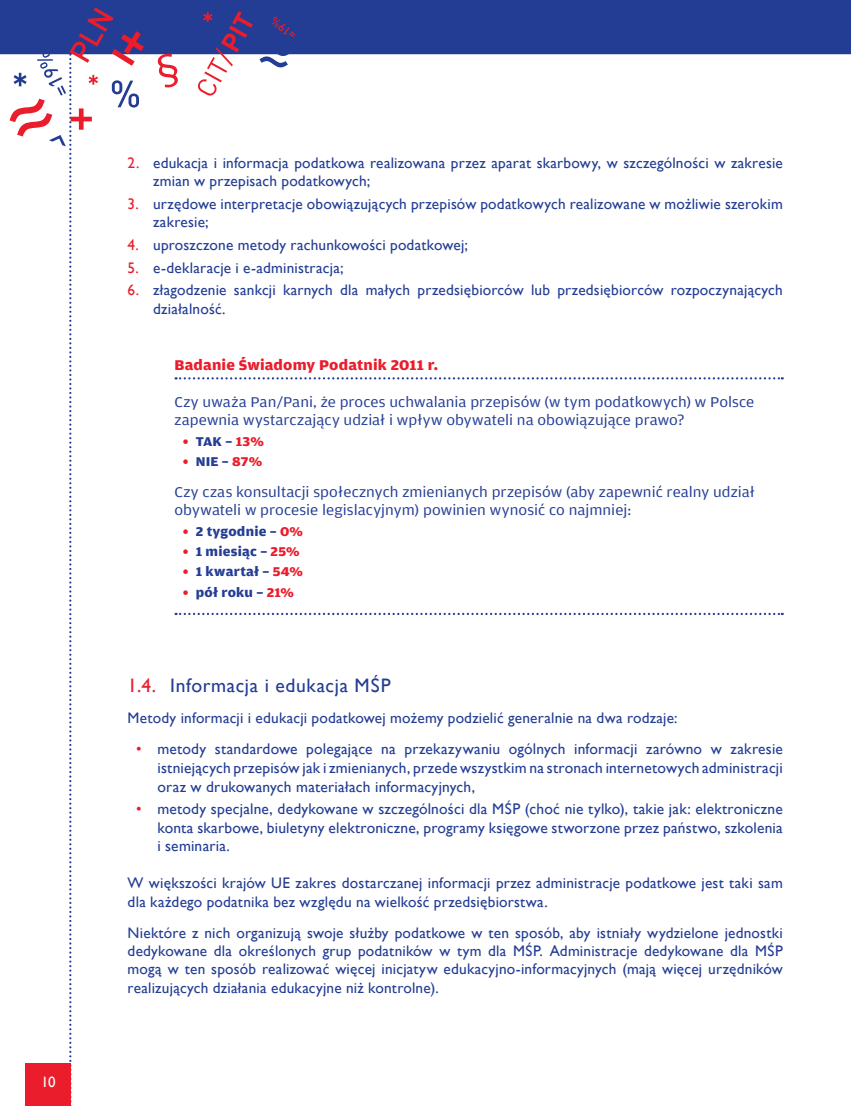
<style>
.page{position:relative;width:851px;height:1106px;background:#fff}
.page>*{position:absolute;margin:0;border:0;box-sizing:border-box;transform-origin:0 0}
.t1{font:19.5px "Gill Sans";letter-spacing:.03em;color:#233d94}
.t2{font:15.45px/18.6px "Gill Sans";letter-spacing:.01em;color:#233d94;text-align:justify}
.t3{font:15.3px/18.3px "Gill Sans";letter-spacing:.01em;color:#233d94}
.t4{font:15px/18px "Amplitude Wide";letter-spacing:.005em;color:#233d94}
.t5{font:700 15px "Amplitude Wide";letter-spacing:.01em;color:#ea1d2c}
.t6{font:15px "Gill Sans";color:#fff}
.t7{font:700 13.5px "Amplitude Wide";letter-spacing:.02em;color:#233d94}
.t8{font:700 13.5px "Amplitude Wide";letter-spacing:.01em;color:#ea1d2c}
.s1{color:#ea1d2c}
.s2{color:#233d94}
</style>
<div class="page">
<svg style="left:175px;top:377px;width:607px;height:2px"></svg>
<svg style="left:175px;top:613px;width:607px;height:2px"></svg>
<div style="left:0;top:0;width:850px;height:54px;background:#233d94"></div>
<svg style="left:163px;top:12px;width:25px;height:29px"></svg>
<svg style="left:157px;top:53px;width:22px;height:35px"></svg>
<svg style="left:198px;top:11px;width:55px;height:85px"></svg>
<svg style="left:259px;top:45px;width:31px;height:22px"></svg>
<svg style="left:271px;top:17px;width:24px;height:20px"></svg>
<svg style="left:311px;top:15px;width:18px;height:18px"></svg>
<svg style="left:10px;top:0;width:134px;height:1106px"></svg>
<p class="t6" style="left:41px;top:1072px;width:16px">10</p>
<p class="t3" style="left:153px;top:154px;width:631px;text-indent:-26px"><span class="s1">2.</span> edukacja i informacja podatkowa realizowana przez aparat skarbowy, w szczególności w zakresie zmian w przepisach podatkowych;</p>
<p class="t3" style="left:153px;top:195px;width:631px;text-indent:-26px"><span class="s1">3.</span> urzędowe interpretacje obowiązujących przepisów podatkowych realizowane w możliwie szerokim zakresie;</p>
<p class="t3" style="left:128px;top:236px;width:342px"><span class="s1">4.</span> uproszczone metody rachunkowości podatkowej;</p>
<p class="t3" style="left:128px;top:258px;width:217px"><span class="s1">5.</span> e-deklaracje i e-administracja;</p>
<p class="t3" style="left:153px;top:281px;width:631px;text-indent:-26px"><span class="s1">6.</span> złagodzenie sankcji karnych dla małych przedsiębiorców lub przedsiębiorców rozpoczynających działalność.</p>
<p class="t5" style="left:174px;top:355px;width:265px">Badanie Świadomy Podatnik 2011 r.</p>
<p class="t4" style="left:174px;top:393px;width:581px">Czy uważa Pan/Pani, że proces uchwalania przepisów (w tym podatkowych) w Polsce zapewnia wystarczający udział i wpływ obywateli na obowiązujące prawo?</p>
<p class="t8" style="left:183px;top:433px;width:82px">• <span class="s2">TAK –</span> 13%</p>
<p class="t8" style="left:183px;top:453px;width:81px">• <span class="s2">NIE –</span> 87%</p>
<p class="t4" style="left:174px;top:483px;width:581px">Czy czas konsultacji społecznych zmienianych przepisów (aby zapewnić realny udział obywateli w procesie legislacyjnym) powinien wynosić co najmniej:</p>
<p class="t7" style="left:183px;top:522px;width:122px"><span class="s1">•</span> 2 tygodnie – <span class="s1">0%</span></p>
<p class="t7" style="left:183px;top:543px;width:118px"><span class="s1">•</span> 1 miesiąc – <span class="s1">25%</span></p>
<p class="t7" style="left:183px;top:563px;width:122px"><span class="s1">•</span> 1 kwartał – <span class="s1">54%</span></p>
<p class="t7" style="left:183px;top:584px;width:113px"><span class="s1">•</span> pół roku – <span class="s1">21%</span></p>
<p class="t1" style="left:128px;top:674px;width:264px"><span class="s1">1.4.</span> Informacja i edukacja MŚP</p>
<p class="t3" style="left:128px;top:709px;width:551px">Metody informacji i edukacji podatkowej możemy podzielić generalnie na dwa rodzaje:</p>
<p class="t2" style="left:157px;top:740px;width:627px;text-indent:-21px"><span class="s1">•</span> metody standardowe polegające na przekazywaniu ogólnych informacji zarówno w zakresie istniejących przepisów jak i zmienianych, przede wszystkim na stronach internetowych administracji oraz w drukowanych materiałach informacyjnych,</p>
<p class="t2" style="left:157px;top:800px;width:627px;text-indent:-21px"><span class="s1">•</span> metody specjalne, dedykowane w szczególności dla MŚP (choć nie tylko), takie jak: elektroniczne konta skarbowe, biuletyny elektroniczne, programy księgowe stworzone przez państwo, szkolenia i seminaria.</p>
<p class="t3" style="left:128px;top:874px;width:656px">W większości krajów UE zakres dostarczanej informacji przez administracje podatkowe jest taki sam dla każdego podatnika bez względu na wielkość przedsiębiorstwa.</p>
<p class="t3" style="left:128px;top:923px;width:656px;text-align:justify">Niektóre z nich organizują swoje służby podatkowe w ten sposób, aby istniały wydzielone jednostki dedykowane dla określonych grup podatników w tym dla MŚP. Administracje dedykowane dla MŚP mogą w ten sposób realizować więcej inicjatyw edukacyjno-informacyjnych (mają więcej urzędników realizujących działania edukacyjne niż kontrolne).</p>
</div>
